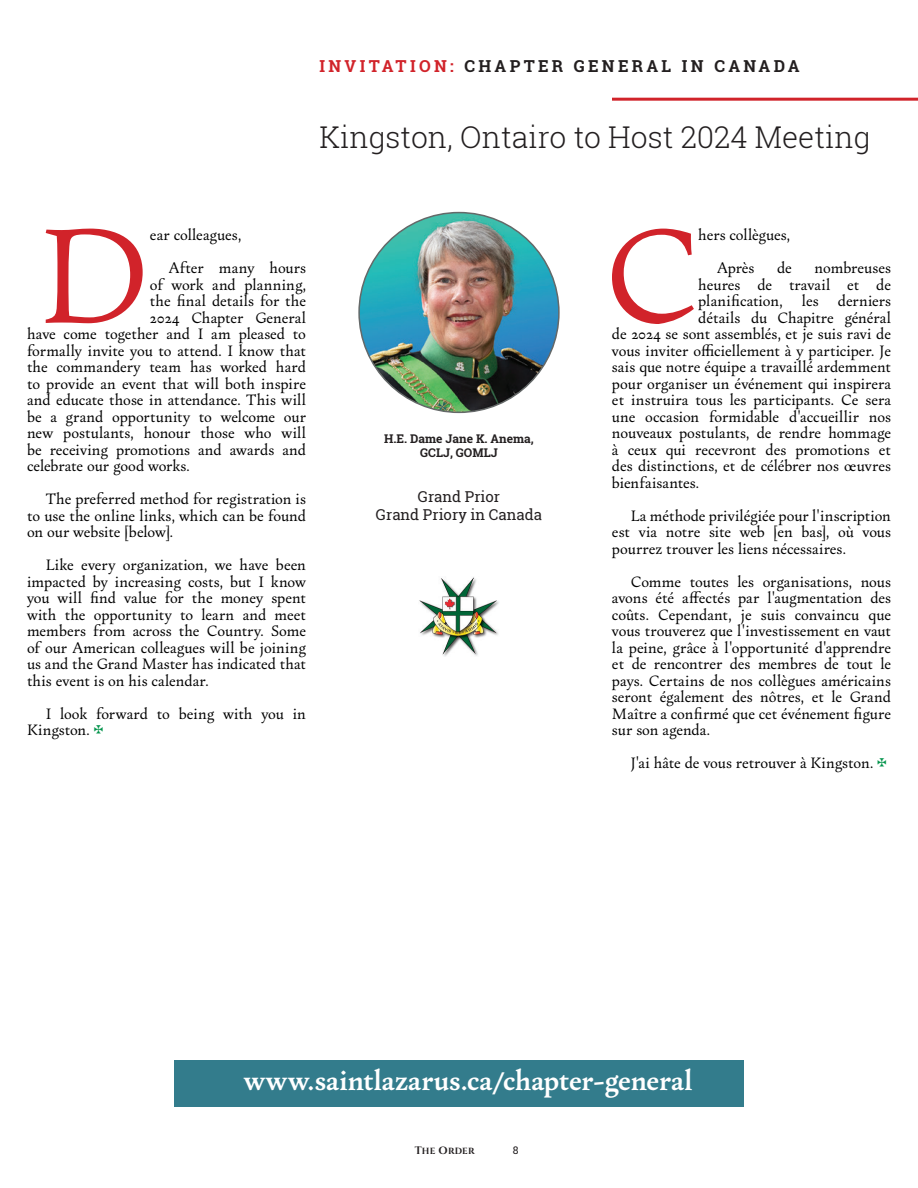
<style>
.page{position:relative;width:918px;height:1188px;background:#fff}
.page>*{position:absolute;margin:0;border:0;box-sizing:border-box;transform-origin:0 0}
.t1{font:146.85px "Change";color:#d1232a}
.t2{font:600 30px "Change";color:#fff}
.t3{font:300 30px "Roboto Slab";color:#231f20}
.t4{font:16.5px/16.5px "Change";color:#000;text-align:justify}
.t5{font:700 16.5px "Roboto Slab";letter-spacing:.2em;color:#231f20}
.t6{font:15px/18px "Roboto Slab";color:#231f20;text-align:center}
.t7{font:700 12px/14.4px "Roboto Slab";color:#231f20;text-align:center}
.t8{font:10.5px "Roboto Slab";color:#231f20}
.t9{font:8.85px "Cinzel Regular SC850";letter-spacing:.015em;color:#231f20}
.s1{color:#d1232a}
.s2{font-family:"Arial Unicode MS";color:#00934a}
.s3{font-size:10.5px}
</style>
<div class="page">
<img style="left:359px;top:213px;width:200px;height:199px;border-radius:100px">
<hr style="left:612px;top:98px;width:306px;height:3px;background:#d1232a">
<div style="left:174px;top:1061px;width:570px;height:46px;background:#337c8c"></div>
<img style="left:419px;top:577px;width:80px;height:80px">
<p class="t5" style="left:320px;top:55px;width:482px"><span class="s1">INVITATION:</span> CHAPTER GENERAL IN CANADA</p>
<p class="t3" style="left:320px;top:117px;width:553px">Kingston, Ontairo to Host 2024 Meeting</p>
<p class="t1" style="left:39px;top:178px;width:112px">D</p>
<p class="t4" style="left:169px;top:219px;width:139px;line-height:33px;text-indent:-19px">ear colleagues,<br>After many hours</p>
<p class="t4" style="left:150px;top:277px;width:158px">of work and planning,</p>
<p class="t4" style="left:150px;top:294px;width:158px">the final details for the</p>
<p class="t4" style="left:150px;top:310px;width:158px">2024 Chapter General</p>
<p class="t4" style="left:27px;top:327px;width:281px">have come together and I am pleased to</p>
<p class="t4" style="left:27px;top:343px;width:281px">formally invite you to attend. I know that</p>
<p class="t4" style="left:27px;top:360px;width:280px">the commandery team has worked hard</p>
<p class="t4" style="left:27px;top:376px;width:281px">to provide an event that will both inspire</p>
<p class="t4" style="left:27px;top:393px;width:281px">and educate those in attendance. This will</p>
<p class="t4" style="left:27px;top:409px;width:281px">be a grand opportunity to welcome our</p>
<p class="t4" style="left:27px;top:426px;width:281px">new postulants, honour those who will</p>
<p class="t4" style="left:27px;top:442px;width:280px">be receiving promotions and awards and</p>
<p class="t4" style="left:27px;top:459px;width:164px">celebrate our good works.</p>
<p class="t4" style="left:27px;top:492px;width:281px;text-indent:19px">The preferred method for registration is to use the online links, which can be found on our website [below].</p>
<p class="t4" style="left:27px;top:558px;width:281px;text-indent:19px">Like every organization, we have been impacted by increasing costs, but I know you will find value for the money spent with the opportunity to learn and meet members from across the Country. Some of our American colleagues will be joining us and the Grand Master has indicated that this event is on his calendar.</p>
<p class="t4" style="left:27px;top:706px;width:281px;text-indent:19px">I look forward to being with you in<br>Kingston. <span class="s2">✠</span></p>
<p class="t7" style="left:384px;top:431px;width:151px">H.E. Dame Jane K. Anema,<br>GCLJ, GOMLJ</p>
<p class="t6" style="left:376px;top:488px;width:168px">Grand Prior<br>Grand Priory in Canada</p>
<p class="t1" style="left:605px;top:178px;width:95px">C</p>
<p class="t4" style="left:717px;top:219px;width:75px;line-height:33px;text-indent:-19px">hers collègues,<br>Après</p>
<p class="t4" style="left:777px;top:261px;width:16px">de</p>
<p class="t4" style="left:815px;top:261px;width:78px">nombreuses</p>
<p class="t4" style="left:698px;top:277px;width:194px">heures de travail et de</p>
<p class="t4" style="left:698px;top:294px;width:194px">planification, les derniers</p>
<p class="t4" style="left:698px;top:310px;width:194px">détails du Chapitre général</p>
<p class="t4" style="left:612px;top:327px;width:280px">de 2024 se sont assemblés, et je suis ravi de</p>
<p class="t4" style="left:612px;top:343px;width:280px">vous inviter officiellement à y participer. Je</p>
<p class="t4" style="left:612px;top:360px;width:280px">sais que notre équipe a travaillé ardemment</p>
<p class="t4" style="left:612px;top:376px;width:281px">pour organiser un événement qui inspirera</p>
<p class="t4" style="left:612px;top:393px;width:280px">et instruira tous les participants. Ce sera</p>
<p class="t4" style="left:612px;top:409px;width:280px">une occasion formidable d'accueillir nos</p>
<p class="t4" style="left:612px;top:426px;width:280px">nouveaux postulants, de rendre hommage</p>
<p class="t4" style="left:612px;top:442px;width:280px">à ceux qui recevront des promotions et</p>
<p class="t4" style="left:612px;top:459px;width:280px">des distinctions, et de célébrer nos œuvres</p>
<p class="t4" style="left:612px;top:475px;width:89px">bienfaisantes.</p>
<p class="t4" style="left:612px;top:508px;width:281px;text-indent:19px">La méthode privilégiée pour l'inscription est via notre site web [en bas], où vous pourrez trouver les liens nécessaires.</p>
<p class="t4" style="left:612px;top:574px;width:281px;text-indent:19px">Comme toutes les organisations, nous avons été affectés par l'augmentation des coûts. Cependant, je suis convaincu que vous trouverez que l'investissement en vaut la peine, grâce à l'opportunité d'apprendre et de rencontrer des membres de tout le pays. Certains de nos collègues américains seront également des nôtres, et le Grand Maître a confirmé que cet événement figure sur son agenda.</p>
<p class="t4" style="left:631px;top:756px;width:258px">J'ai hâte de vous retrouver à Kingston. <span class="s2">✠</span></p>
<p class="t2" style="left:244px;top:1062px;width:450px">www.saintlazarus.ca/chapter-general</p>
<p class="t9" style="left:415px;top:1145px;width:61px"><span class="s3">T</span>HE <span class="s3">O</span>RDER</p>
<p class="t8" style="left:513px;top:1143px;width:7px">8</p>
</div>
